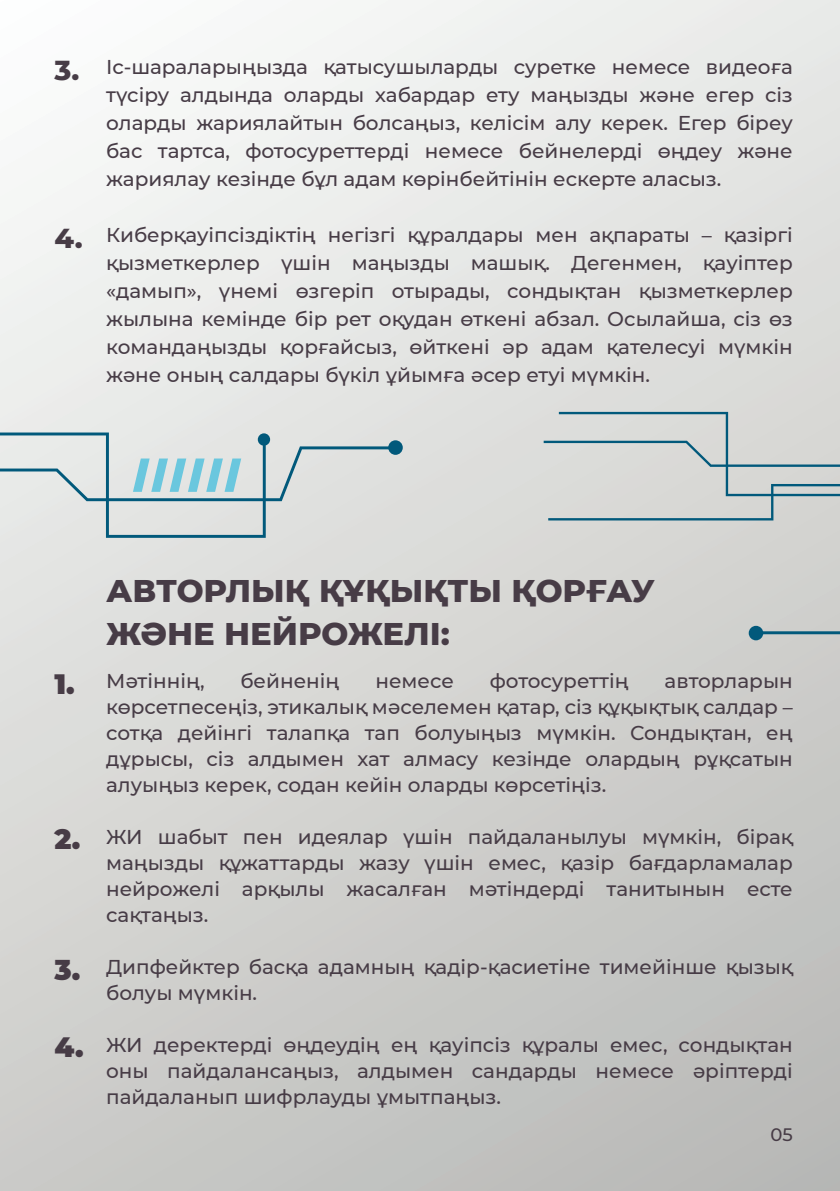
<style>
.page{position:relative;width:840px;height:1191px;background:#fff}
.page>*{position:absolute;margin:0;border:0;box-sizing:border-box;transform-origin:0 0}
.t1{font:800 32px/42.4px "Montserrat";color:#473c46}
.t2{font:900 28px "Montserrat";color:#473c46}
.t3{font:800 28px "Montserrat";color:#473c46}
.t4{font:500 20px/26px "Montserrat";color:#473c46;text-align:justify}
.t5{font:500 18px "Montserrat";color:#473c46}
</style>
<div class="page">
<div style="left:0;top:0;width:839px;height:1191px;background:linear-gradient(to bottom,#f3f4f3,#c0c0bd)"></div>
<div style="left:748px;top:626px;width:14px;height:14px;background:#01597b;border-radius:50%"></div>
<div style="left:760px;top:579px;width:79px;height:55px;background:#d0d1ce"></div>
<div style="left:388px;top:440px;width:14px;height:15px;background:#01597b;border-radius:50%"></div>
<svg style="left:543px;top:412px;width:296px;height:108px;background:#c9d0cf"></svg>
<svg style="left:0;top:432px;width:390px;height:106px;background:#d2dbdc"></svg>
<h2 class="t3" style="left:54px;top:50px;width:26px">3.</h2>
<h2 class="t3" style="left:54px;top:217px;width:30px">4.</h2>
<p class="t4" style="left:106px;top:52px;width:687px;line-height:28px">Іс-шараларыңызда қатысушыларды суретке немесе видеоға түсіру алдында оларды хабардар ету маңызды және егер сіз оларды жариялайтын болсаңыз, келісім алу керек. Егер біреу бас тартса, фотосуреттерді немесе бейнелерді өңдеу және жариялау кезінде бұл адам көрінбейтінін ескерте аласыз.</p>
<p class="t4" style="left:106px;top:220px;width:687px;line-height:28px">Киберқауіпсіздіктің негізгі құралдары мен ақпараты – қазіргі қызметкерлер үшін маңызды машық. Дегенмен, қауіптер «дамып», үнемі өзгеріп отырады, сондықтан қызметкерлер жылына кемінде бір рет оқудан өткені абзал. Осылайша, сіз өз командаңызды қорғайсыз, өйткені әр адам қателесуі мүмкін және оның салдары бүкіл ұйымға әсер етуі мүмкін.</p>
<h2 class="t2" style="left:54px;top:663px;width:22px">1.</h2>
<h2 class="t2" style="left:54px;top:818px;width:27px">2.</h2>
<h2 class="t2" style="left:54px;top:949px;width:27px">3.</h2>
<h2 class="t2" style="left:54px;top:1026px;width:31px">4.</h2>
<h1 class="t1" style="left:106px;top:568px;width:550px">АВТОРЛЫҚ ҚҰҚЫҚТЫ ҚОРҒАУ<br>ЖӘНЕ НЕЙРОЖЕЛІ:</h1>
<p class="t4" style="left:106px;top:666px;width:100px">Мәтіннің,</p>
<p class="t4" style="left:240px;top:666px;width:101px">бейненің</p>
<p class="t4" style="left:375px;top:666px;width:80px">немесе</p>
<p class="t4" style="left:489px;top:666px;width:140px">фотосуреттің</p>
<p class="t4" style="left:106px;top:666px;width:687px;text-indent:558px">авторларын көрсетпесеңіз, этикалық мәселемен қатар, сіз құқықтық салдар – сотқа дейінгі талапқа тап болуыңыз мүмкін. Сондықтан, ең дұрысы, сіз алдымен хат алмасу кезінде олардың рұқсатын алуыңыз керек, содан кейін оларды көрсетіңіз.</p>
<p class="t4" style="left:106px;top:822px;width:687px">ЖИ шабыт пен идеялар үшін пайдаланылуы мүмкін, бірақ маңызды құжаттарды жазу үшін емес, қазір бағдарламалар нейрожелі арқылы жасалған мәтіндерді танитынын есте сақтаңыз.</p>
<p class="t4" style="left:106px;top:952px;width:687px">Дипфейктер басқа адамның қадір-қасиетіне тимейінше қызық болуы мүмкін.</p>
<p class="t4" style="left:106px;top:1030px;width:687px">ЖИ деректерді өңдеудің ең қауіпсіз құралы емес, сондықтан оны пайдалансаңыз, алдымен сандарды немесе әріптерді пайдаланып шифрлауды ұмытпаңыз.</p>
<p class="t5" style="left:770px;top:1121px;width:24px">05</p>
</div>
